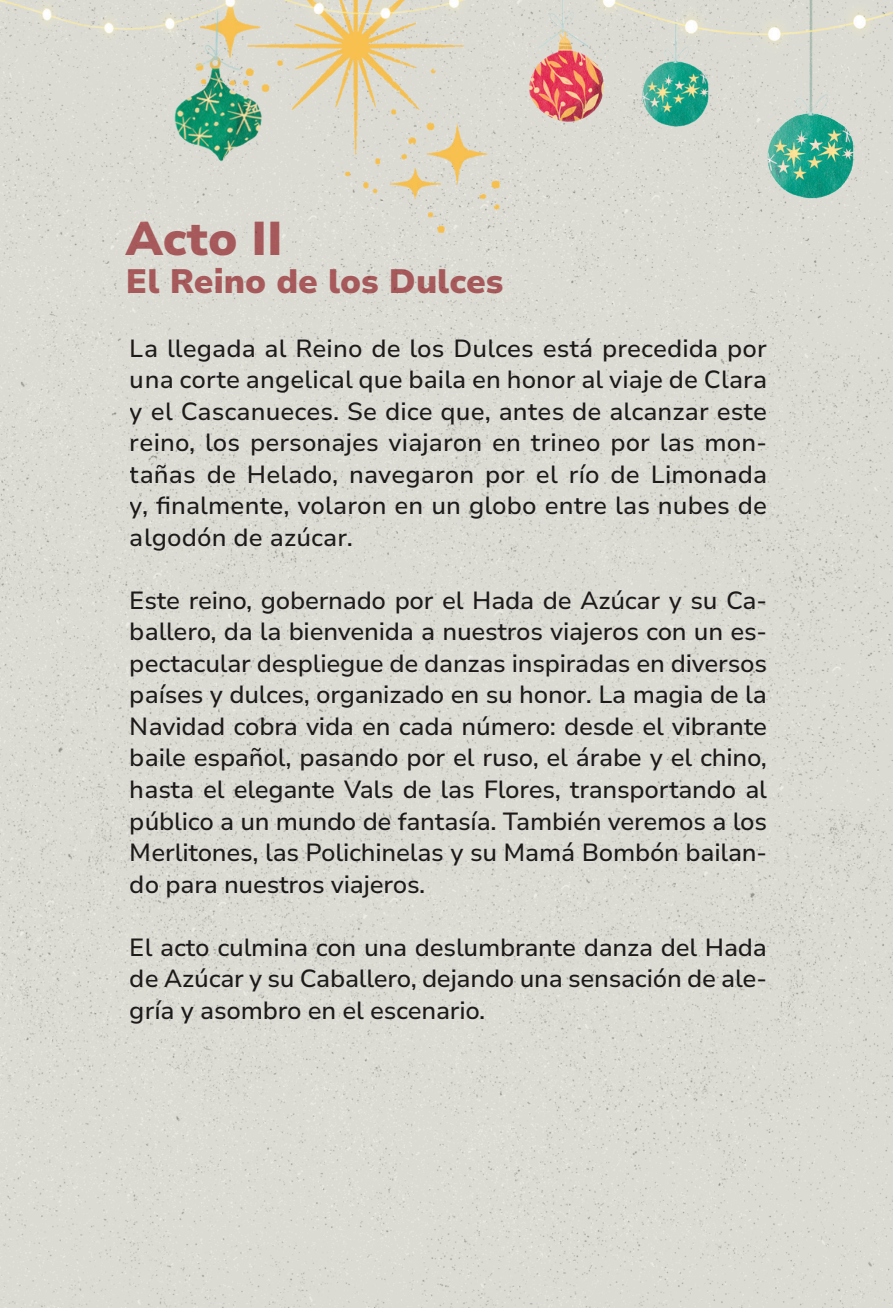
<style>
.page{position:relative;width:893px;height:1308px;background:#fff}
.page>*{position:absolute;margin:0;border:0;box-sizing:border-box;transform-origin:0 0}
.t1{font:900 47.25px "Nunito Sans 10 pt";color:#c2686d}
.t2{font:900 33.75px "Nunito Sans 10 pt";color:#c2686d}
.t3{font:500 24.75px/31.5px "Nunito Sans 10 pt";letter-spacing:-.01em;color:#231f20;text-align:justify}
</style>
<div class="page">
<div style="left:0;top:233px;width:893px;height:1074px;background:#dbdbd4"></div>
<img style="left:0;top:0;width:893px;height:233px">
<h1 class="t1" style="left:126px;top:205px;width:158px">Acto II</h1>
<h2 class="t2" style="left:126px;top:257px;width:379px">El Reino de los Dulces</h2>
<p class="t3" style="left:130px;top:331px;width:639px">La llegada al Reino de los Dulces está precedida por una corte angelical que baila en honor al viaje de Clara y el Cascanueces. Se dice que, antes de alcanzar este reino, los personajes viajaron en trineo por las mon&shy;tañas de Helado, navegaron por el río de Limonada y, finalmente, volaron en un globo entre las nubes de algodón de azúcar.</p>
<p class="t3" style="left:130px;top:583px;width:639px">Este reino, gobernado por el Hada de Azúcar y su Ca&shy;ballero, da la bienvenida a nuestros viajeros con un es&shy;pectacular despliegue de danzas inspiradas en diversos países y dulces, organizado en su honor. La magia de la Navidad cobra vida en cada número: desde el vibrante baile español, pasando por el ruso, el árabe y el chino, hasta el elegante Vals de las Flores, transportando al público a un mundo de fantasía. También veremos a los Merlitones, las Polichinelas y su Mamá Bombón bailan&shy;do para nuestros viajeros.</p>
<p class="t3" style="left:130px;top:930px;width:639px">El acto culmina con una deslumbrante danza del Hada de Azúcar y su Caballero, dejando una sensación de ale&shy;gría y asombro en el escenario.</p>
</div>
